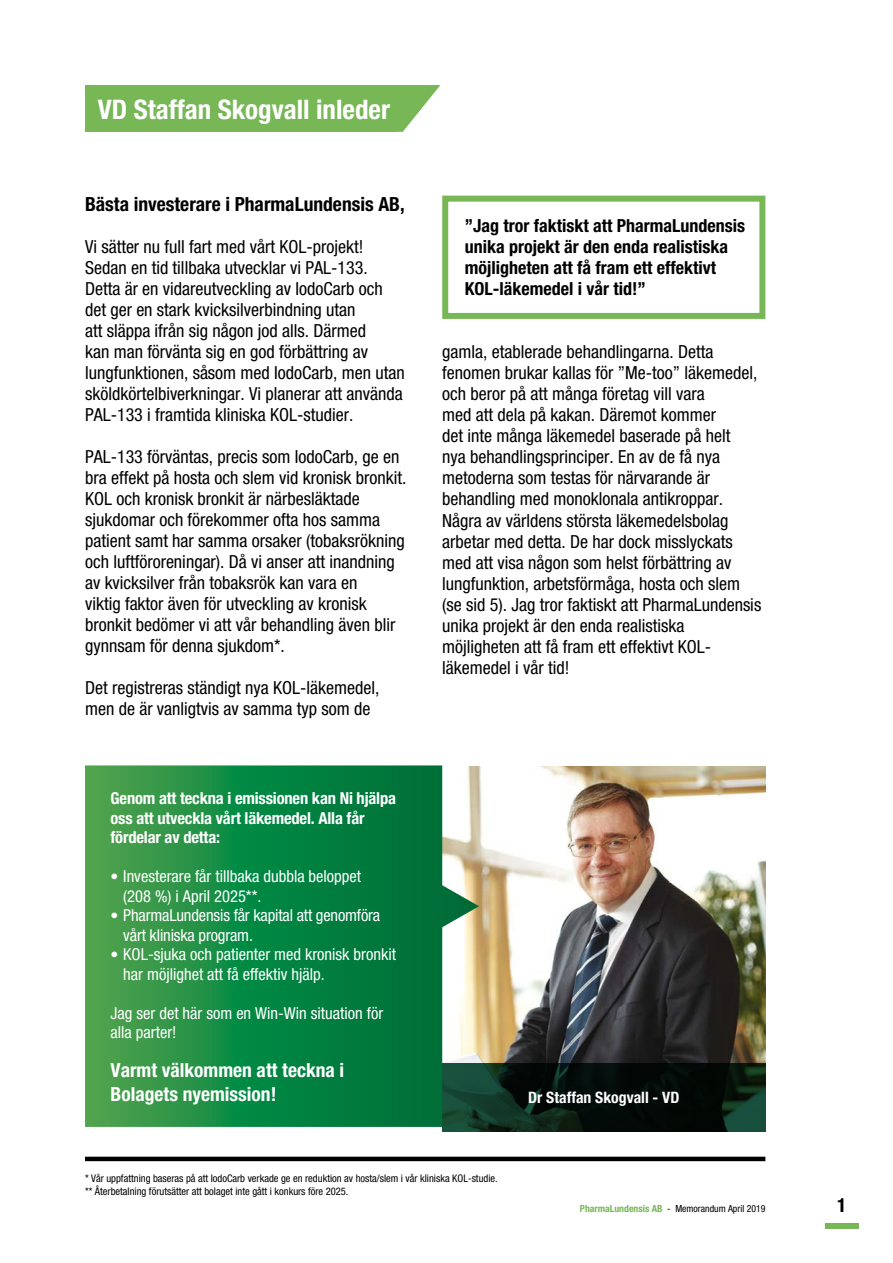
<style>
.page{position:relative;width:893px;height:1263px;background:#fff}
.page>*{position:absolute;margin:0;border:0;box-sizing:border-box;transform-origin:0 0}
.t1{font:700 condensed 27px "Helvetica Neue";color:#fff}
.t2{font:700 condensed 19.5px/23.4px "Helvetica Neue";color:#fff}
.t3{font:700 condensed 19.5px "Helvetica Neue";color:#000}
.t4{font:condensed 18px/21px "Helvetica Neue";color:#000}
.t5{font:700 condensed 18px/21px "Helvetica Neue";color:#000}
.t6{font:condensed 16.5px/19.5px "Helvetica Neue";color:#fff}
.t7{font:700 condensed 16.5px/19.5px "Helvetica Neue";letter-spacing:-.01em;color:#fff}
.t8{font:700 condensed 15.75px "Helvetica Neue";color:#fff}
.t9{font:condensed 10.5px/12.6px "Helvetica Neue";color:#000}
.t10{font:condensed 9.75px "Helvetica Neue";color:#000}
.s1{font-size:15.75px}
.s2{font-weight:700;color:#77b756}
</style>
<div class="page">
<div style="left:825px;top:1223px;width:34px;height:6px;background:#77b756"></div>
<hr style="left:85px;top:1157px;width:680px;height:4px;background:#000">
<div style="left:85px;top:85px;width:355px;height:47px;background:#77b756"></div>
<img style="left:442px;top:766px;width:323px;height:366px">
<svg style="left:442px;top:1063px;width:323px;height:68px;background:#081811"></svg>
<svg style="left:85px;top:765px;width:394px;height:362px;background:#258e4d"></svg>
<div style="left:442px;top:196px;width:323px;height:123px;border:6px solid #77b756"></div>
<h1 class="t1" style="left:98px;top:93px;width:294px">VD Staffan Skogvall inleder</h1>
<h1 class="t1" style="left:98px;top:93px;width:72px">Rubrik</h1>
<p class="t3" style="left:85px;top:192px;width:321px">Bästa investerare i PharmaLundensis AB,</p>
<p class="t4" style="left:85px;top:236px;width:321px">Vi sätter nu full fart med vårt KOL-projekt!<br>Sedan en tid tillbaka utvecklar vi PAL-133.<br>Detta är en vidareutveckling av IodoCarb och det ger en stark kvicksilverbindning utan<br>att släppa ifrån sig någon jod alls. Därmed<br>kan man förvänta sig en god förbättring av lungfunktionen, såsom med IodoCarb, men utan sköldkörtelbiverkningar. Vi planerar att använda PAL-133 i framtida kliniska KOL-studier.</p>
<p class="t4" style="left:85px;top:446px;width:323px">PAL-133 förväntas, precis som IodoCarb, ge en bra effekt på hosta och slem vid kronisk bronkit.<br>KOL och kronisk bronkit är närbesläktade sjukdomar och förekommer ofta hos samma patient samt har samma orsaker (tobaksrökning och luftföroreningar). Då vi anser att inandning av kvicksilver från tobaksrök kan vara en<br>viktig faktor även för utveckling av kronisk bronkit bedömer vi att vår behandling även blir gynnsam för denna sjukdom*.</p>
<p class="t4" style="left:85px;top:677px;width:296px">Det registreras ständigt nya KOL-läkemedel, men de är vanligtvis av samma typ som de</p>
<p class="t7" style="left:111px;top:788px;width:287px">Genom att teckna i emissionen kan Ni hjälpa oss att utveckla vårt läkemedel. Alla får fördelar av detta:</p>
<p class="t6" style="left:123px;top:866px;width:239px;text-indent:-13px"><span class="s1">•</span> Investerare får tillbaka dubbla beloppet (208 %) i April 2025**.</p>
<p class="t6" style="left:123px;top:905px;width:258px;text-indent:-13px"><span class="s1">•</span> PharmaLundensis får kapital att genomföra vårt kliniska program.</p>
<p class="t6" style="left:123px;top:944px;width:274px;text-indent:-13px"><span class="s1">•</span> KOL-sjuka och patienter med kronisk bronkit har möjlighet att få effektiv hjälp.</p>
<p class="t6" style="left:111px;top:1003px;width:274px">Jag ser det här som en Win-Win situation för alla parter!</p>
<p class="t2" style="left:111px;top:1058px;width:235px">Varmt välkommen att teckna i<br>Bolagets nyemission!</p>
<p class="t5" style="left:465px;top:215px;width:282px">”Jag tror faktiskt att PharmaLundensis unika projekt är den enda realistiska möjligheten att få fram ett effektivt KOL-läkemedel i vår tid!”</p>
<p class="t4" style="left:442px;top:341px;width:321px">gamla, etablerade behandlingarna. Detta fenomen brukar kallas för ”Me-too” läkemedel, och beror på att många företag vill vara<br>med att dela på kakan. Däremot kommer<br>det inte många läkemedel baserade på helt<br>nya behandlingsprinciper. En av de få nya metoderna som testas för närvarande är behandling med monoklonala antikroppar.<br>Några av världens största läkemedelsbolag arbetar med detta. De har dock misslyckats med att visa någon som helst förbättring av lungfunktion, arbetsförmåga, hosta och slem (se sid 5). Jag tror faktiskt att PharmaLundensis unika projekt är den enda realistiska möjligheten att få fram ett effektivt KOL&shy;läkemedel i vår tid!</p>
<p class="t8" style="left:528px;top:1088px;width:153px">Dr Staffan Skogvall - VD</p>
<p class="t9" style="left:85px;top:1172px;width:414px">* Vår uppfattning baseras på att IodoCarb verkade ge en reduktion av hosta/slem i vår kliniska KOL-studie. ** Återbetalning förutsätter att bolaget inte gått i konkurs före 2025.</p>
<p class="t10" style="left:580px;top:1203px;width:187px"><span class="s2">PharmaLundensis AB</span> - Memorandum April 2019</p>
<p class="t3" style="left:837px;top:1193px;width:11px">1</p>
</div>
